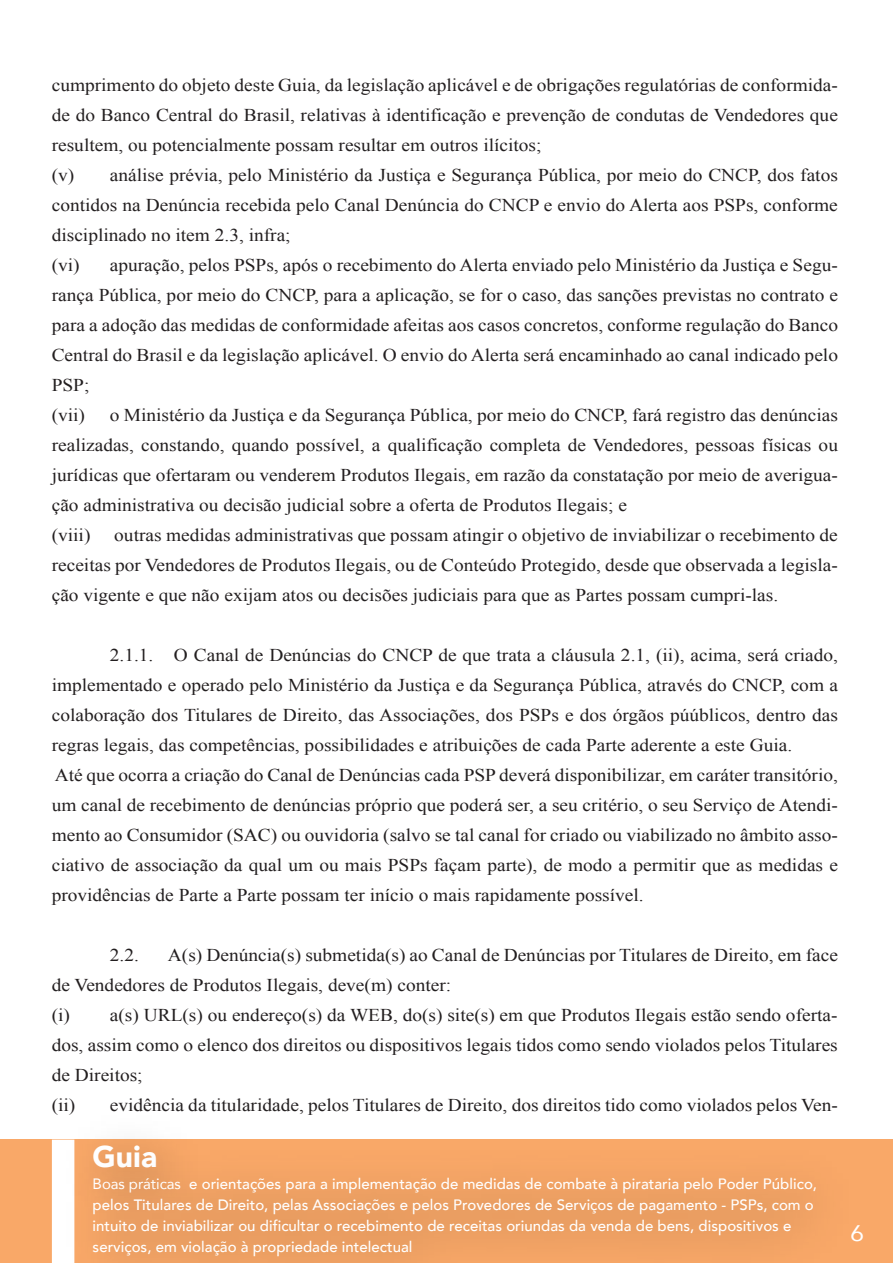
<style>
.page{position:relative;width:893px;height:1263px;background:#fff}
.page>*{position:absolute;margin:0;border:0;box-sizing:border-box;transform-origin:0 0}
.t1{font:900 30px "Avenir";color:#fff}
.t2{font:22.5px "Avenir";color:#fff;scale:1.08 1}
.t3{font:18px/30px "Times New Roman";color:#231f20;scale:1.08 1}
.t4{font:500 15px/21px "Avenir";color:#fff}
.s1{font-weight:400}
</style>
<div class="page">
<div style="left:0;top:1139px;width:893px;height:124px;background:#f9a868"></div>
<img style="left:51px;top:1139px;width:749px;height:124px">
<p class="t3" style="left:52px;top:70px;width:729px">cumprimento do objeto deste Guia, da legislação aplicável e de obrigações regulatórias de conformida&shy;de do Banco Central do Brasil, relativas à identificação e prevenção de condutas de Vendedores que resultem, ou potencialmente possam resultar em outros ilícitos;<br>(v) análise prévia, pelo Ministério da Justiça e Segurança Pública, por meio do CNCP, dos fatos contidos na Denúncia recebida pelo Canal Denúncia do CNCP e envio do Alerta aos PSPs, conforme disciplinado no item 2.3, infra;<br>(vi)</p>
<p class="t3" style="left:52px;top:250px;width:730px;text-indent:58px">apuração, pelos PSPs, após o recebimento do Alerta enviado pelo Ministério da Justiça e Segu&shy;rança Pública, por meio do CNCP, para a aplicação, se for o caso, das sanções previstas no contrato e para a adoção das medidas de conformidade afeitas aos casos concretos, conforme regulação do Banco Central do Brasil e da legislação aplicável. O envio do Alerta será encaminhado ao canal indicado pelo PSP;<br>(vii)</p>
<p class="t3" style="left:52px;top:400px;width:729px;text-indent:58px">o Ministério da Justiça e da Segurança Pública, por meio do CNCP, fará registro das denúncias realizadas, constando, quando possível, a qualificação completa de Vendedores, pessoas físicas ou jurídicas que ofertaram ou venderem Produtos Ilegais, em razão da constatação por meio de averigua&shy;ção administrativa ou decisão judicial sobre a oferta de Produtos Ilegais; e<br>(viii)</p>
<p class="t3" style="left:52px;top:520px;width:729px;text-align:justify;text-indent:63px">outras medidas administrativas que possam atingir o objetivo de inviabilizar o recebimento de receitas por Vendedores de Produtos Ilegais, ou de Conteúdo Protegido, desde que observada a legisla&shy;ção vigente e que não exijam atos ou decisões judiciais para que as Partes possam cumpri-las.</p>
<p class="t3" style="left:52px;top:640px;width:729px;text-indent:58px">2.1.1. O Canal de Denúncias do CNCP de que trata a cláusula 2.1, (ii), acima, será criado, implementado e operado pelo Ministério da Justiça e da Segurança Pública, através do CNCP, com a colaboração dos Titulares de Direito, das Associações, dos PSPs e dos órgãos púúblicos, dentro das regras legais, das competências, possibilidades e atribuições de cada Parte aderente a este Guia.<br>Até que ocorra a criação do Canal de Denúncias cada PSP deverá disponibilizar, em caráter transitório, um canal de recebimento de denúncias próprio que poderá ser, a seu critério, o seu Serviço de Atendi&shy;mento ao Consumidor (SAC) ou ouvidoria (salvo se tal canal for criado ou viabilizado no âmbito asso&shy;ciativo de associação da qual um ou mais PSPs façam parte), de modo a permitir que as medidas e providências de Parte a Parte possam ter início o mais rapidamente possível.</p>
<p class="t3" style="left:52px;top:940px;width:729px;text-indent:116px">A(s) Denúncia(s) submetida(s) ao Canal de Denúncias por Titulares de Direito, em face de Vendedores de Produtos Ilegais, deve(m) conter:<br>(i) a(s) URL(s) ou endereço(s) da WEB, do(s) site(s) em que Produtos Ilegais estão sendo oferta&shy;dos, assim como o elenco dos direitos ou dispositivos legais tidos como sendo violados pelos Titulares de Direitos;<br>(ii)</p>
<p class="t3" style="left:110px;top:940px;width:28px">2.2.</p>
<p class="t3" style="left:110px;top:1090px;width:676px">evidência da titularidade, pelos Titulares de Direito, dos direitos tido como violados pelos Ven-</p>
<h1 class="t1" style="left:93px;top:1131px;width:66px">Guia</h1>
<p class="t4" style="left:93px;top:1173px;width:726px"><span class="s1">Boas práticas</span> e orientações para a implementação de medidas de combate à pirataria pelo Poder Público, pelos Titulares de Direito, pelas Associações e pelos Provedores de Serviços de pagamento - PSPs, com o intuito de inviabilizar ou dificultar o recebimento de receitas oriundas da venda de bens, dispositivos e serviços, em violação à propriedade intelectual</p>
<p class="t2" style="left:850px;top:1215px;width:14px">6</p>
</div>
